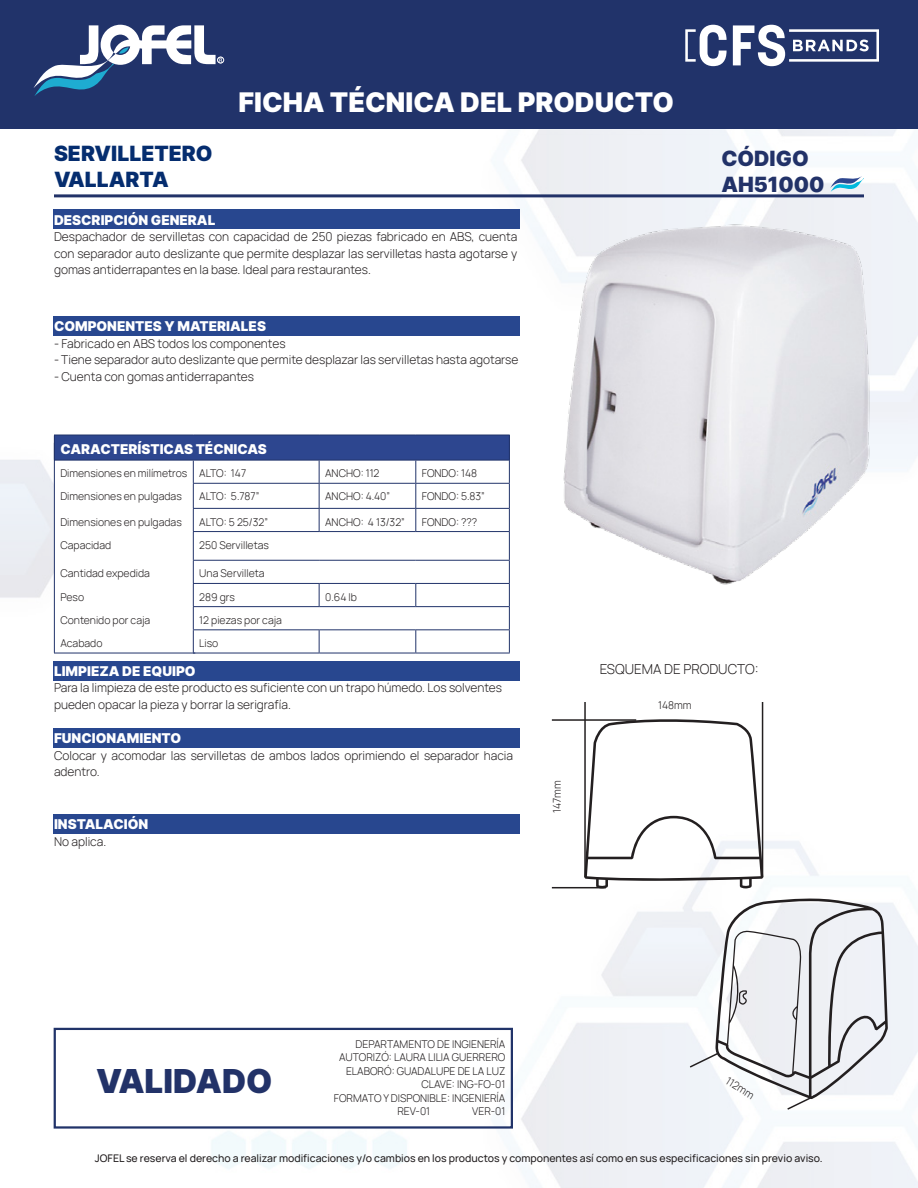
<style>
.page{position:relative;width:918px;height:1188px;background:#fff}
.page>*{position:absolute;margin:0;border:0;box-sizing:border-box;transform-origin:0 0}
.t1{font:33px "Inter";color:#223268}
.t2{font:27px "Inter";color:#fff}
.t3{font:21px "Inter";color:#052d6f}
.t4{font:21px "Inter";color:#223268}
.t5{font:13.5px "Inter";color:#fff}
.t6{font:300 13.5px "Manrope";color:#231f20}
.t7{font:300 12px/16.5px "Manrope";color:#231f20}
.t8{font:300 10.5px "Manrope";color:#231f20}
.t9{font:10.5px "Manrope";color:#231f20}
</style>
<div class="page">
<img style="left:0;top:128px;width:918px;height:1060px">
<div style="left:0;top:0;width:918px;height:128px;background:#21336a"></div>
<svg style="left:33px;top:25px;width:189px;height:71px"></svg>
<svg style="left:733px;top:25px;width:146px;height:41px"></svg>
<svg style="left:685px;top:25px;width:42px;height:41px"></svg>
<div style="left:217px;top:57px;width:7px;height:6px;border:1px solid #fff;border-radius:50%"></div>
<div style="left:53px;top:814px;width:466px;height:19px;background:#28478f"></div>
<div style="left:53px;top:729px;width:466px;height:19px;background:#28478f"></div>
<div style="left:53px;top:661px;width:466px;height:19px;background:#28478f"></div>
<div style="left:53px;top:316px;width:466px;height:19px;background:#28478f"></div>
<div style="left:53px;top:210px;width:466px;height:19px;background:#28478f"></div>
<svg style="left:830px;top:176px;width:34px;height:16px"></svg>
<hr style="left:54px;top:194px;width:810px;height:3px;background:#223268">
<div style="left:54px;top:435px;width:455px;height:25px;background:#2d468f"></div>
<svg style="left:55px;top:461px;width:454px;height:192px"></svg>
<hr style="left:193px;top:483px;width:126px;height:1px;background:#21336a">
<hr style="left:319px;top:483px;width:97px;height:1px;background:#21336a">
<hr style="left:416px;top:483px;width:94px;height:1px;background:#21336a">
<hr style="left:193px;top:508px;width:126px;height:1px;background:#21336a">
<hr style="left:319px;top:508px;width:97px;height:1px;background:#21336a">
<svg style="left:319px;top:461px;width:1px;height:70px"></svg>
<hr style="left:416px;top:508px;width:94px;height:1px;background:#21336a">
<svg style="left:415px;top:461px;width:1px;height:70px"></svg>
<hr style="left:193px;top:531px;width:126px;height:1px;background:#21336a">
<hr style="left:319px;top:531px;width:97px;height:1px;background:#21336a">
<hr style="left:416px;top:531px;width:94px;height:1px;background:#21336a">
<hr style="left:193px;top:560px;width:126px;height:1px;background:#21336a">
<hr style="left:319px;top:560px;width:97px;height:1px;background:#21336a">
<hr style="left:416px;top:560px;width:94px;height:1px;background:#21336a">
<hr style="left:193px;top:583px;width:126px;height:1px;background:#21336a">
<hr style="left:319px;top:583px;width:97px;height:1px;background:#21336a">
<svg style="left:319px;top:584px;width:1px;height:22px"></svg>
<hr style="left:416px;top:583px;width:94px;height:1px;background:#21336a">
<svg style="left:415px;top:584px;width:1px;height:22px"></svg>
<hr style="left:193px;top:606px;width:126px;height:1px;background:#21336a">
<hr style="left:319px;top:606px;width:97px;height:1px;background:#21336a">
<hr style="left:416px;top:606px;width:94px;height:1px;background:#21336a">
<hr style="left:193px;top:629px;width:126px;height:1px;background:#21336a">
<svg style="left:193px;top:461px;width:1px;height:192px"></svg>
<hr style="left:319px;top:629px;width:97px;height:1px;background:#21336a">
<svg style="left:319px;top:630px;width:1px;height:23px"></svg>
<hr style="left:416px;top:629px;width:94px;height:1px;background:#21336a">
<svg style="left:415px;top:630px;width:1px;height:23px"></svg>
<hr style="left:193px;top:653px;width:126px;height:1px;background:#21336a">
<hr style="left:319px;top:653px;width:97px;height:1px;background:#21336a">
<hr style="left:416px;top:653px;width:94px;height:1px;background:#21336a">
<hr style="left:54px;top:435px;width:139px;height:1px;background:#21336a">
<hr style="left:193px;top:435px;width:126px;height:1px;background:#21336a">
<hr style="left:319px;top:435px;width:97px;height:1px;background:#21336a">
<hr style="left:416px;top:435px;width:94px;height:1px;background:#21336a">
<svg style="left:509px;top:436px;width:1px;height:217px"></svg>
<hr style="left:54px;top:460px;width:139px;height:1px;background:#21336a">
<hr style="left:193px;top:460px;width:126px;height:1px;background:#21336a">
<hr style="left:319px;top:460px;width:97px;height:1px;background:#21336a">
<hr style="left:416px;top:460px;width:94px;height:1px;background:#21336a">
<hr style="left:54px;top:653px;width:141px;height:1px;background:#21336a">
<hr style="left:54px;top:443px;width:1px;height:210px;background:#21336a">
<div style="left:54px;top:1028px;width:459px;height:101px;border:2px solid #213369"></div>
<img style="left:559px;top:220px;width:314px;height:368px">
<hr style="left:584px;top:702px;width:2px;height:175px;background:#231f20">
<hr style="left:552px;top:719px;width:84px;height:2px;background:#231f20">
<svg style="left:584px;top:718px;width:179px;height:170px"></svg>
<hr style="left:762px;top:702px;width:1px;height:175px;background:#231f20">
<hr style="left:552px;top:887px;width:54px;height:1px;background:#231f20">
<svg style="left:688px;top:897px;width:200px;height:214px"></svg>
<p class="t3" style="left:54px;top:139px;width:160px">SERVILLETERO</p>
<p class="t3" style="left:54px;top:164px;width:116px">VALLARTA</p>
<h2 class="t2" style="left:238px;top:82px;width:437px">FICHA TÉCNICA DEL PRODUCTO</h2>
<p class="t5" style="left:54px;top:210px;width:163px">DESCRIPCIÓN GENERAL</p>
<p class="t7" style="left:54px;top:228px;width:465px;text-align:justify">Despachador de servilletas con capacidad de 250 piezas fabricado en ABS, cuenta con separador auto deslizante que permite desplazar las servilletas hasta agotarse y gomas antiderrapantes en la base. Ideal para restaurantes.</p>
<p class="t5" style="left:54px;top:316px;width:214px">COMPONENTES Y MATERIALES</p>
<p class="t7" style="left:54px;top:335px;width:233px">- Fabricado en ABS todos los componentes</p>
<p class="t7" style="left:54px;top:351px;width:466px">- Tiene separador auto deslizante que permite desplazar las servilletas hasta agotarse</p>
<p class="t7" style="left:54px;top:368px;width:202px">- Cuenta con gomas antiderrapantes</p>
<p class="t4" style="left:721px;top:143px;width:89px">CÓDIGO</p>
<p class="t4" style="left:721px;top:169px;width:105px">AH51000</p>
<p class="t5" style="left:60px;top:439px;width:208px">CARACTERÍSTICAS TÉCNICAS</p>
<p class="t8" style="left:60px;top:466px;width:128px">Dimensiones en milímetros</p>
<p class="t8" style="left:199px;top:466px;width:48px">ALTO: 147</p>
<p class="t8" style="left:325px;top:466px;width:56px">ANCHO: 112</p>
<p class="t8" style="left:422px;top:466px;width:57px">FONDO: 148</p>
<p class="t8" style="left:60px;top:489px;width:123px">Dimensiones en pulgadas</p>
<p class="t8" style="left:199px;top:489px;width:62px">ALTO: 5.787”</p>
<p class="t8" style="left:325px;top:489px;width:67px">ANCHO: 4.40”</p>
<p class="t8" style="left:422px;top:489px;width:65px">FONDO: 5.83”</p>
<p class="t8" style="left:60px;top:514px;width:123px">Dimensiones en pulgadas</p>
<p class="t8" style="left:199px;top:514px;width:70px">ALTO: 5 25/32”</p>
<p class="t8" style="left:325px;top:514px;width:81px">ANCHO: 4 13/32”</p>
<p class="t8" style="left:422px;top:514px;width:57px">FONDO: ???</p>
<p class="t8" style="left:60px;top:537px;width:52px">Capacidad</p>
<p class="t8" style="left:199px;top:537px;width:71px">250 Servilletas</p>
<p class="t8" style="left:60px;top:566px;width:91px">Cantidad expedida</p>
<p class="t8" style="left:199px;top:566px;width:67px">Una Servilleta</p>
<p class="t8" style="left:60px;top:589px;width:25px">Peso</p>
<p class="t8" style="left:199px;top:589px;width:37px">289 grs</p>
<p class="t8" style="left:325px;top:589px;width:33px">0.64 lb</p>
<p class="t8" style="left:60px;top:612px;width:92px">Contenido por caja</p>
<p class="t8" style="left:199px;top:612px;width:84px">12 piezas por caja</p>
<p class="t8" style="left:60px;top:636px;width:44px">Acabado</p>
<p class="t8" style="left:199px;top:636px;width:21px">Liso</p>
<p class="t5" style="left:54px;top:661px;width:143px">LIMPIEZA DE EQUIPO</p>
<p class="t7" style="left:54px;top:679px;width:450px">Para la limpieza de este producto es suficiente con un trapo húmedo. Los solventes pueden opacar la pieza y borrar la serigrafía.</p>
<p class="t5" style="left:54px;top:729px;width:129px">FUNCIONAMIENTO</p>
<p class="t7" style="left:54px;top:747px;width:460px">Colocar y acomodar las servilletas de ambos lados oprimiendo el separador hacia adentro.</p>
<p class="t5" style="left:54px;top:814px;width:96px">INSTALACIÓN</p>
<p class="t7" style="left:54px;top:832px;width:54px">No aplica.</p>
<p class="t8" style="left:549px;top:813px;width:34px;rotate:-90deg">147mm</p>
<p class="t6" style="left:600px;top:660px;width:160px">ESQUEMA DE PRODUCTO:</p>
<p class="t8" style="left:658px;top:697px;width:35px">148mm</p>
<p class="t1" style="left:96px;top:1057px;width:178px">VALIDADO</p>
<p class="t8" style="left:355px;top:1036px;width:151px">DEPARTAMENTO DE INGIENERÍA</p>
<p class="t8" style="left:339px;top:1050px;width:168px">AUTORIZÓ: LAURA LILIA GUERRERO</p>
<p class="t8" style="left:346px;top:1063px;width:161px">ELABORÓ: GUADALUPE DE LA LUZ</p>
<p class="t8" style="left:421px;top:1077px;width:86px">CLAVE: ING-FO-01</p>
<p class="t8" style="left:334px;top:1090px;width:173px">FORMATO Y DISPONIBLE: INGENIERÍA</p>
<p class="t8" style="left:397px;top:1104px;width:34px">REV-01</p>
<p class="t8" style="left:472px;top:1104px;width:35px">VER-01</p>
<p class="t8" style="left:731px;top:1073px;width:33px;rotate:32deg">112mm</p>
<p class="t9" style="left:95px;top:1151px;width:729px">JOFEL se reserva el derecho a realizar modificaciones y/o cambios en los productos y componentes así como en sus especificaciones sin previo aviso.</p>
</div>
